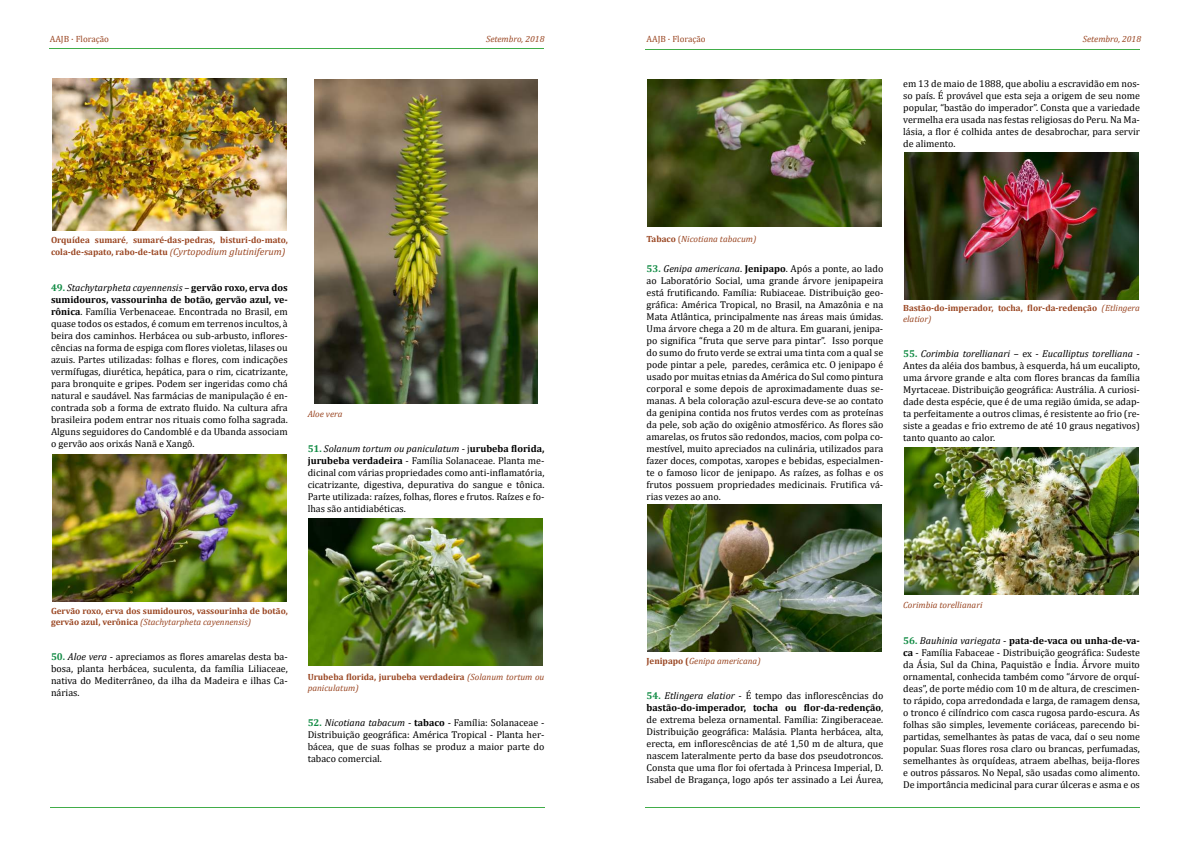
<style>
.page{position:relative;width:1191px;height:842px;background:#fff}
.page>*{position:absolute;margin:0;border:0;box-sizing:border-box;transform-origin:0 0}
.t1{font:10px/12px "Cambria";color:#000;text-align:justify}
.t2{font:700 9px/10.8px "Cambria";color:#9a4622}
.t3{font:italic 9px "Cambria";color:#9a4622}
.t4{font:9px "Cambria";color:#9a4622}
.s1{font-weight:400}
.s2{font-weight:400;font-style:italic}
.s3{font-weight:400;font-style:italic;font-size:10px}
.s4{font-weight:700;color:#118b44}
.s5{font-style:italic}
.s6{font-weight:700}
.s7{font-weight:700;font-style:normal}
.s8{font-style:normal}
</style>
<div class="page">
<hr style="left:645px;top:807px;width:494px;height:1px;background:#41ad49">
<hr style="left:51px;top:807px;width:494px;height:1px;background:#41ad49">
<hr style="left:50px;top:48px;width:494px;height:1px;background:#41ad49">
<hr style="left:645px;top:49px;width:494px;height:1px;background:#41ad49">
<img style="left:53px;top:79px;width:234px;height:151px">
<img style="left:52px;top:454px;width:234px;height:147px">
<img style="left:314px;top:79px;width:224px;height:325px">
<img style="left:308px;top:519px;width:234px;height:147px">
<img style="left:647px;top:79px;width:234px;height:147px">
<img style="left:648px;top:505px;width:234px;height:147px">
<img style="left:904px;top:153px;width:234px;height:147px">
<img style="left:904px;top:448px;width:234px;height:147px">
<p class="t4" style="left:50px;top:34px;width:61px">AAJB · Floração</p>
<p class="t3" style="left:486px;top:33px;width:60px">Setembro, 2018</p>
<p class="t4" style="left:646px;top:34px;width:61px">AAJB · Floração</p>
<p class="t3" style="left:1082px;top:33px;width:60px">Setembro, 2018</p>
<p class="t2" style="left:51px;top:234px;width:238px;line-height:12px">Orquídea sumaré<span class="s1">,</span> sumaré-das-pedras, bisturi-do-mato, cola-de-sapato, rabo-de-tatu <span class="s2">(</span><span class="s3">Cyrtopodium glutiniferum)</span></p>
<p class="t1" style="left:51px;top:281px;width:238px"><span class="s4">49.</span> <span class="s5">Stachytarpheta cayennensis</span> – <span class="s6">gervão roxo, erva dos sumidouros, vassourinha de botão, gervão azul, ve&shy;rônica</span>. Família Verbenaceae. Encontrada no Brasil, em quase todos os estados, é comum em terrenos incultos, à beira dos caminhos. Herbácea ou sub-arbusto, inflores&shy;cências na forma de espiga com flores violetas, lilases ou azuis. Partes utilizadas: folhas e flores, com indicações vermífugas, diurética, hepática, para o rim, cicatrizante, para bronquite e gripes. Podem ser ingeridas como chá natural e saudável. Nas farmácias de manipulação é en&shy;contrada sob a forma de extrato fluido. Na cultura afra brasileira podem entrar nos rituais como folha sagrada.<br>Alguns seguidores do Candomblé e da Ubanda associam o gervão aos orixás Nanã e Xangô.</p>
<p class="t3" style="left:308px;top:407px;width:36px">Aloe vera</p>
<p class="t1" style="left:308px;top:443px;width:238px"><span class="s4">51.</span> <span class="s5">Solanum tortum ou paniculatum</span> - j<span class="s6">urubeba florida, jurubeba verdadeira</span> - Família Solanaceae. Planta me&shy;dicinal com várias propriedades como anti-inflamatória, cicatrizante, digestiva, depurativa do sangue e tônica.<br>Parte utilizada: raízes, folhas, flores e frutos. Raízes e fo&shy;lhas são antidiabéticas.</p>
<p class="t2" style="left:51px;top:605px;width:238px">Gervão roxo, erva dos sumidouros, vassourinha de botão, gervão azul, verônica <span class="s2">(Stachytarpheta cayennensis)</span></p>
<p class="t1" style="left:51px;top:651px;width:238px"><span class="s4">50.</span> <span class="s5">Aloe vera</span> - apreciamos as flores amarelas desta ba&shy;bosa, planta herbácea, suculenta, da família Liliaceae, nativa do Mediterrâneo, da ilha da Madeira e ilhas Ca&shy;nárias.</p>
<p class="t2" style="left:308px;top:671px;width:238px">Urubeba florida, jurubeba verdadeira <span class="s2">(Solanum tortum ou paniculatum)</span></p>
<p class="t1" style="left:308px;top:716px;width:238px"><span class="s4">52.</span> <span class="s5">Nicotiana tabacum</span> - <span class="s6">tabaco</span> - Família: Solanaceae - Distribuição geográfica: América Tropical - Planta her&shy;bácea, que de suas folhas se produz a maior parte do tabaco comercial.</p>
<p class="t1" style="left:903px;top:78px;width:238px">em 13 de maio de 1888, que aboliu a escravidão em nos&shy;so país. É provável que esta seja a origem de seu nome popular, “bastão do imperador”. Consta que a variedade vermelha era usada nas festas religiosas do Peru. Na Ma&shy;lásia, a flor é colhida antes de desabrochar, para servir de alimento.</p>
<p class="t3" style="left:646px;top:233px;width:111px"><span class="s7">Tabaco</span> <span class="s8">(</span>Nicotiana tabacum)</p>
<p class="t1" style="left:646px;top:262px;width:238px"><span class="s4">53.</span> <span class="s5">Genipa americana</span>. <span class="s6">Jenipapo</span>. Após a ponte, ao lado ao Laboratório Social, uma grande árvore jenipapeira está frutificando. Família: Rubiaceae. Distribuição geo&shy;gráfica: América Tropical, no Brasil, na Amazônia e na Mata Atlântica, principalmente nas áreas mais úmidas.<br>Uma árvore chega a 20 m de altura. Em guarani, jenipa&shy;po significa “fruta que serve para pintar”. Isso porque do sumo do fruto verde se extrai uma tinta com a qual se pode pintar a pele, paredes, cerâmica etc. O jenipapo é usado por muitas etnias da América do Sul como pintura corporal e some depois de aproximadamente duas se&shy;manas. A bela coloração azul-escura deve-se ao contato da genipina contida nos frutos verdes com as proteínas da pele, sob ação do oxigênio atmosférico. As flores são amarelas, os frutos são redondos, macios, com polpa co&shy;mestível, muito apreciados na culinária, utilizados para fazer doces, compotas, xaropes e bebidas, especialmen&shy;te o famoso licor de jenipapo. As raízes, as folhas e os frutos possuem propriedades medicinais. Frutifica vá&shy;rias vezes ao ano.</p>
<p class="t2" style="left:903px;top:302px;width:238px">Bastão-do-imperador, tocha, flor-da-redenção <span class="s2">(Etlingera elatior)</span></p>
<p class="t1" style="left:903px;top:348px;width:238px"><span class="s4">55.</span> <span class="s5">Corimbia torellianari</span> – ex - <span class="s5">Eucalliptus torelliana</span> - Antes da aléia dos bambus, à esquerda, há um eucalipto, uma árvore grande e alta com flores brancas da família Myrtaceae. Distribuição geográfica: Austrália. A curiosi&shy;dade desta espécie, que é de uma região úmida, se adap&shy;ta perfeitamente a outros climas, é resistente ao frio (re&shy;siste a geadas e frio extremo de até 10 graus negativos) tanto quanto ao calor.</p>
<p class="t3" style="left:646px;top:654px;width:116px"><span class="s7">Jenipapo (</span>Genipa americana)</p>
<p class="t1" style="left:646px;top:690px;width:238px"><span class="s4">54.</span> <span class="s5">Etlingera elatior</span> - É tempo das inflorescências do <span class="s6">bastão-do-imperador, tocha ou flor-da-redenção</span>, de extrema beleza ornamental. Família: Zingiberaceae.<br>Distribuição geográfica: Malásia. Planta herbácea, alta, erecta, em inflorescências de até 1,50 m de altura, que nascem lateralmente perto da base dos pseudotroncos.<br>Consta que uma flor foi ofertada à Princesa Imperial, D.<br>Isabel de Bragança, logo após ter assinado a Lei Áurea,</p>
<p class="t3" style="left:903px;top:599px;width:81px">Corimbia torellianari</p>
<p class="t1" style="left:903px;top:634px;width:238px"><span class="s4">56.</span> <span class="s5">Bauhinia variegata</span> - <span class="s6">pata-de-vaca ou unha-de-va&shy;ca</span> - Família Fabaceae - Distribuição geográfica: Sudeste da Ásia, Sul da China, Paquistão e Índia. Árvore muito ornamental, conhecida também como “árvore de orquí&shy;deas”, de porte médio com 10 m de altura, de crescimen&shy;to rápido, copa arredondada e larga, de ramagem densa, o tronco é cilíndrico com casca rugosa pardo-escura. As folhas são simples, levemente coriáceas, parecendo bi&shy;partidas, semelhantes às patas de vaca, daí o seu nome popular. Suas flores rosa claro ou brancas, perfumadas, semelhantes às orquídeas, atraem abelhas, beija-flores e outros pássaros. No Nepal, são usadas como alimento.<br>De importância medicinal para curar úlceras e asma e os</p>
</div>
